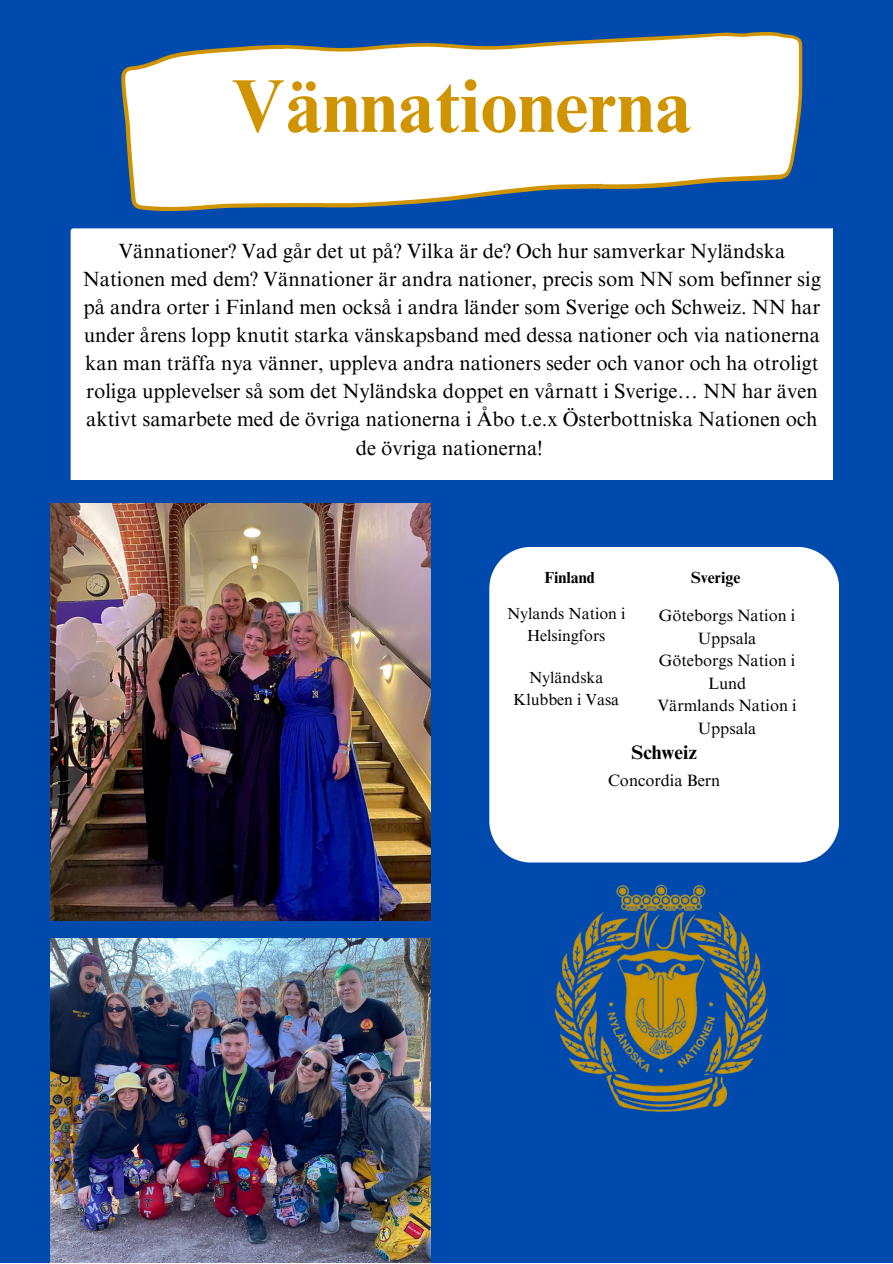
<style>
.page{position:relative;width:893px;height:1264px;background:#fff}
.page>*{position:absolute;margin:0;border:0;box-sizing:border-box;transform-origin:0 0}
.t1{font:700 75px "Times NRMT Pro";color:#d19401}
.t2{font:20.55px/28px "Times NRMT Pro";color:#000;text-align:center}
.t3{font:700 19.5px "Times NRMT Pro";color:#000}
.t4{font:16.5px "Times NRMT Pro";color:#000}
.t5{font:16.35px/22.5px "Times NRMT Pro";color:#000;text-align:center}
.t6{font:16.05px/21.3px "Times NRMT Pro";color:#000;text-align:center}
.t7{font:700 16.05px "Times NRMT Pro";color:#000}
</style>
<div class="page">
<div style="left:0;top:0;width:892px;height:1262px;background:#004aad"></div>
<svg style="left:121px;top:32px;width:681px;height:179px;background:#d5dde5"></svg>
<div style="left:71px;top:228px;width:761px;height:251px;background:#fff"></div>
<div style="left:489px;top:547px;width:350px;height:315px;background:#fff"></div>
<img style="left:554px;top:884px;width:214px;height:228px">
<img style="left:51px;top:503px;width:380px;height:417px">
<img style="left:51px;top:938px;width:379px;height:324px">
<p class="t1" style="left:231px;top:78px;width:462px">Vännationerna</p>
<p class="t2" style="left:83px;top:239px;width:739px">Vännationer? Vad går det ut på? Vilka är de? Och hur samverkar Nyländska Nationen med dem? Vännationer är andra nationer, precis som NN som befinner sig på andra orter i Finland men också i andra länder som Sverige och Schweiz. NN har under årens lopp knutit starka vänskapsband med dessa nationer och via nationerna kan man träffa nya vänner, uppleva andra nationers seder och vanor och ha otroligt roliga upplevelser så som det Nyländska doppet en vårnatt i Sverige… NN har även aktivt samarbete med de övriga nationerna i Åbo t.e.x Österbottniska Nationen och de övriga nationerna!</p>
<p class="t7" style="left:544px;top:571px;width:52px">Finland</p>
<p class="t7" style="left:691px;top:571px;width:51px">Sverige</p>
<p class="t6" style="left:507px;top:605px;width:120px">Nylands Nation i<br>Helsingfors</p>
<p class="t6" style="left:513px;top:669px;width:107px">Nyländska<br>Klubben i Vasa</p>
<p class="t5" style="left:658px;top:606px;width:138px">Göteborgs Nation i<br>Uppsala</p>
<p class="t5" style="left:658px;top:651px;width:138px">Göteborgs Nation i<br>Lund</p>
<p class="t5" style="left:657px;top:696px;width:141px">Värmlands Nation i<br>Uppsala</p>
<p class="t3" style="left:631px;top:744px;width:67px">Schweiz</p>
<p class="t4" style="left:608px;top:773px;width:114px">Concordia Bern</p>
</div>
